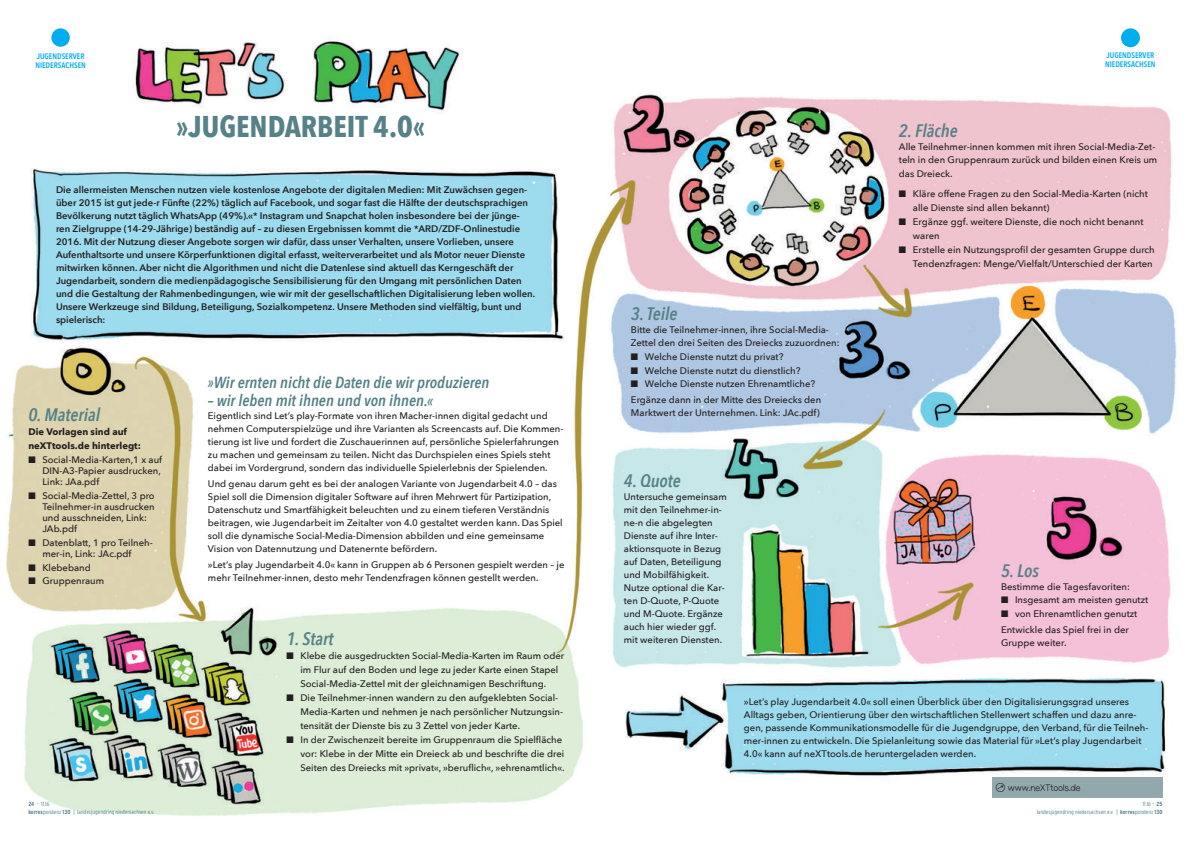
<style>
.page{position:relative;width:1191px;height:842px;background:#fff}
.page>*{position:absolute;margin:0;border:0;box-sizing:border-box;transform-origin:0 0}
.t1{font:700 30px "Avenir Next Condensed";color:#558187}
.t2{font:italic 600 18px "Avenir Next Condensed";color:#558187}
.t3{font:italic 600 16px "Avenir Next Condensed";color:#558187}
.t4{font:500 9.5px/13px "Avenir Next";color:#231f20}
.t5{font:600 9.5px/13px "Avenir Next";color:#231f20}
.t6{font:700 9.5px/14px "Avenir Next";color:#231f20}
.t7{font:9.5px "hansnext 1";color:#231f20}
.t8{font:600 8px/9px "Avenir Next Condensed";color:#00aeef}
.t9{font:300 condensed 6px "Interstate Plus";color:#558187}
.s1{font-weight:700}
</style>
<div class="page">
<img style="left:6px;top:41px;width:1171px;height:775px">
<div style="left:51px;top:28px;width:19px;height:19px;background:#00aeef;border-radius:50%"></div>
<div style="left:1121px;top:28px;width:19px;height:19px;background:#00aeef;border-radius:50%"></div>
<div style="left:991px;top:777px;width:171px;height:20px;background:#92a8ad"></div>
<p class="t8" style="left:35px;top:52px;width:52px">JUGENDSERVER<br>NIEDERSACHSEN</p>
<h1 class="t1" style="left:176px;top:107px;width:251px">»JUGENDARBEIT 4.0«</h1>
<p class="t5" style="left:56px;top:184px;width:481px">Die allermeisten Menschen nutzen viele kostenlose Angebote der digitalen Medien: Mit Zuwächsen gegen&shy;über 2015 ist gut jede-r Fünfte (22%) täglich auf Facebook, und sogar fast die Hälfte der deutschsprachigen Bevölkerung nutzt täglich WhatsApp (49%).«* Instagram und Snapchat holen insbesondere bei der jünge&shy;ren Zielgruppe (14-29-Jährige) beständig auf – zu diesen Ergebnissen kommt die *ARD/ZDF-Onlinestudie 2016. Mit der Nutzung dieser Angebote sorgen wir dafür, dass unser Verhalten, unsere Vorlieben, unsere Aufenthaltsorte und unsere Körperfunktionen digital erfasst, weiterverarbeitet und als Motor neuer Dienste mitwirken können. Aber nicht die Algorithmen und nicht die Datenlese sind aktuell das Kerngeschäft der Jugendarbeit, sondern die medienpädagogische Sensibilisierung für den Umgang mit persönlichen Daten und die Gestaltung der Rahmenbedingungen, wie wir mit der gesellschaftlichen Digitalisierung leben wollen.<br>Unsere Werkzeuge sind Bildung, Beteiligung, Sozialkompetenz. Unsere Methoden sind vielfältig, bunt und spielerisch:</p>
<h2 class="t2" style="left:28px;top:403px;width:73px">0. Material</h2>
<p class="t6" style="left:28px;top:425px;width:114px">Die Vorlagen sind auf neXTtools.de hinterlegt:</p>
<p class="t4" style="left:42px;top:455px;width:121px;line-height:11px;text-indent:-14px">■ Social-Media-Karten,1 x auf<br>DIN-A3-Papier ausdrucken,<br>Link: JAa.pdf</p>
<p class="t4" style="left:42px;top:490px;width:114px;line-height:11px;text-indent:-14px">■ Social-Media-Zettel, 3 pro<br>Teilnehmer-in ausdrucken und ausschneiden, Link:<br>JAb.pdf</p>
<p class="t4" style="left:42px;top:537px;width:112px;line-height:11px;text-indent:-14px">■ Datenblatt, 1 pro Teilneh&shy;mer-in, Link: JAc.pdf</p>
<p class="t4" style="left:28px;top:561px;width:64px">■ Klebeband</p>
<p class="t4" style="left:28px;top:575px;width:77px">■ Gruppenraum</p>
<p class="t9" style="left:28px;top:801px;width:22px"><span class="s1">24</span> – 11.16</p>
<p class="t9" style="left:28px;top:808px;width:128px"><span class="s1">korres</span>pondenz <span class="s1">130</span> | landesjugendring niedersachsen e.v.</p>
<h3 class="t3" style="left:208px;top:372px;width:283px">»Wir ernten nicht die Daten die wir produzieren</h3>
<h3 class="t3" style="left:208px;top:390px;width:227px">– wir leben mit ihnen und von ihnen.«</h3>
<p class="t4" style="left:208px;top:409px;width:357px">Eigentlich sind Let’s play-Formate von ihren Macher-innen digital gedacht und nehmen Computerspielzüge und ihre Varianten als Screencasts auf. Die Kommen&shy;tierung ist live und fordert die Zuschauerinnen auf, persönliche Spielerfahrungen zu machen und gemeinsam zu teilen. Nicht das Durchspielen eines Spiels steht dabei im Vordergrund, sondern das individuelle Spielerlebnis der Spielenden.</p>
<p class="t4" style="left:208px;top:477px;width:356px">Und genau darum geht es bei der analogen Variante von Jugendarbeit 4.0 – das Spiel soll die Dimension digitaler Software auf ihren Mehrwert für Partizipation, Datenschutz und Smartfähigkeit beleuchten und zu einem tieferen Verständnis beitragen, wie Jugendarbeit im Zeitalter von 4.0 gestaltet werden kann. Das Spiel soll die dynamische Social-Media-Dimension abbilden und eine gemeinsame Vision von Datennutzung und Datenernte befördern.</p>
<p class="t4" style="left:208px;top:558px;width:358px">»Let’s play Jugendarbeit 4.0« kann in Gruppen ab 6 Personen gespielt werden – je mehr Teilnehmer-innen, desto mehr Tendenzfragen können gestellt werden.</p>
<h2 class="t2" style="left:286px;top:627px;width:49px">1. Start</h2>
<p class="t4" style="left:300px;top:649px;width:265px;line-height:14px;text-indent:-14px">■ Klebe die ausgedruckten Social-Media-Karten im Raum oder im Flur auf den Boden und lege zu jeder Karte einen Stapel<br>Social-Media-Zettel mit der gleichnamigen Beschriftung.</p>
<p class="t4" style="left:300px;top:691px;width:264px;line-height:14px;text-indent:-14px">■ Die Teilnehmer-innen wandern zu den aufgeklebten Social-<br>Media-Karten und nehmen je nach persönlicher Nutzungsin&shy;tensität der Dienste bis zu 3 Zettel von jeder Karte.</p>
<p class="t4" style="left:300px;top:733px;width:266px;line-height:14px;text-indent:-14px">■ In der Zwischenzeit bereite im Gruppenraum die Spielfläche vor: Klebe in der Mitte ein Dreieck ab und beschrifte die drei<br>Seiten des Dreiecks mit »privat«, »beruflich«, »ehrenamtlich«.</p>
<p class="t8" style="left:1105px;top:51px;width:52px">JUGENDSERVER<br>NIEDERSACHSEN</p>
<h2 class="t2" style="left:631px;top:302px;width:48px">3. Teile</h2>
<p class="t4" style="left:631px;top:323px;width:210px">Bitte die Teilnehmer-innen, ihre Social-Media-<br>Zettel den drei Seiten des Dreiecks zuzuordnen:</p>
<p class="t4" style="left:631px;top:350px;width:154px">■ Welche Dienste nutzt du privat?</p>
<p class="t4" style="left:631px;top:364px;width:171px">■ Welche Dienste nutzt du dienstlich?</p>
<p class="t4" style="left:631px;top:376px;width:192px;line-height:15.8px">■ Welche Dienste nutzen Ehrenamtliche?<br>Ergänze dann in der Mitte des Dreiecks den</p>
<p class="t4" style="left:631px;top:407px;width:190px">Marktwert der Unternehmen. Link: JAc.pdf)</p>
<h2 class="t2" style="left:624px;top:469px;width:59px">4. Quote</h2>
<p class="t4" style="left:624px;top:490px;width:104px">Untersuche gemeinsam mit den Teilnehmer-in&shy;ne-n die abgelegten<br>Dienste auf ihre Inter&shy;aktionsquote in Bezug auf Daten, Beteiligung und Mobilfähigkeit.<br>Nutze optional die Kar&shy;ten D-Quote, P-Quote und M-Quote. Ergänze auch hier wieder ggf. mit weiteren Diensten.</p>
<h2 class="t2" style="left:899px;top:119px;width:60px">2. Fläche</h2>
<p class="t4" style="left:899px;top:141px;width:260px">Alle Teilnehmer-innen kommen mit ihren Social-Media-Zet&shy;teln in den Gruppenraum zurück und bilden einen Kreis um</p>
<p class="t4" style="left:899px;top:168px;width:55px">das Dreieck.</p>
<p class="t4" style="left:913px;top:187px;width:236px;line-height:14px;text-indent:-14px">■ Kläre offene Fragen zu den Social-Media-Karten (nicht alle Dienste sind allen bekannt)</p>
<p class="t4" style="left:913px;top:215px;width:232px;line-height:14px;text-indent:-14px">■ Ergänze ggf. weitere Dienste, die noch nicht benannt waren</p>
<p class="t4" style="left:899px;top:243px;width:257px;line-height:14px;text-align:right">■ Erstelle ein Nutzungsprofil der gesamten Gruppe durch<br>Tendenzfragen: Menge/Vielfalt/Unterschied der Karten</p>
<h2 class="t2" style="left:1001px;top:558px;width:40px">5. Los</h2>
<p class="t4" style="left:1001px;top:580px;width:130px">Bestimme die Tagesfavoriten:</p>
<p class="t4" style="left:1001px;top:594px;width:149px">■ Insgesamt am meisten genutzt</p>
<p class="t4" style="left:1001px;top:606px;width:138px;line-height:15.8px">■ von Ehrenamtlichen genutzt<br>Entwickle das Spiel frei in der</p>
<p class="t4" style="left:1001px;top:637px;width:67px">Gruppe weiter.</p>
<p class="t4" style="left:744px;top:695px;width:406px">»Let’s play Jugendarbeit 4.0« soll einen Überblick über den Digitalisierungsgrad unseres Alltags geben, Orientierung über den wirtschaftlichen Stellenwert schaffen und dazu anre&shy;gen, passende Kommunikationsmodelle für die Jugendgruppe, den Verband, für die Teilneh&shy;mer-innen zu entwickeln. Die Spielanleitung sowie das Material für »Let’s play Jugendarbeit 4.0« kann auf neXTtools.de heruntergeladen werden.</p>
<p class="t7" style="left:996px;top:782px;width:86px">❅ www.neXTtools.de</p>
<p class="t9" style="left:1142px;top:801px;width:21px">11.16 – <span class="s1">25</span></p>
<p class="t9" style="left:1036px;top:808px;width:127px">landesjugendring niedersachsen e.v. | <span class="s1">korres</span>pondenz <span class="s1">130</span></p>
</div>
